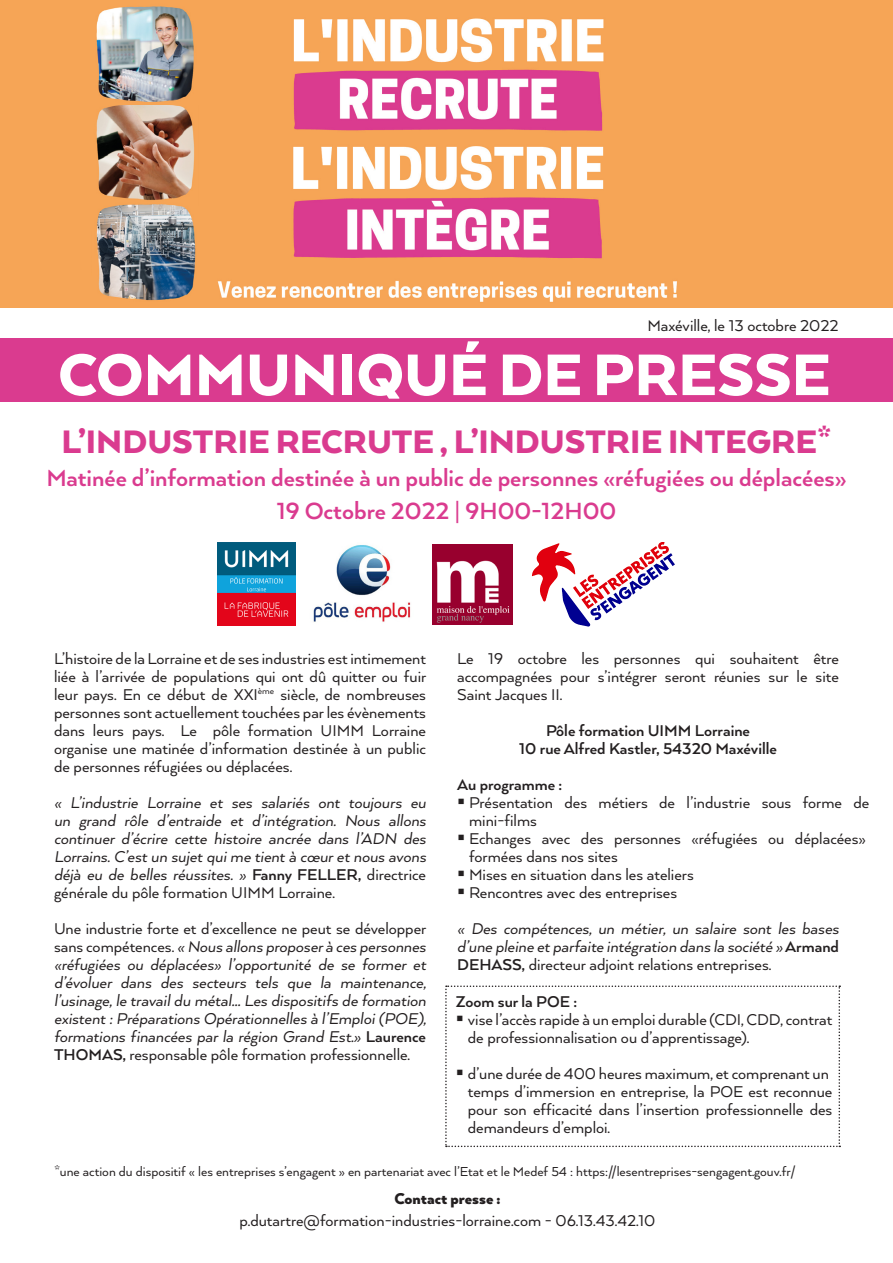
<style>
.page{position:relative;width:893px;height:1263px;background:#fff}
.page>*{position:absolute;margin:0;border:0;box-sizing:border-box;transform-origin:0 0}
.t1{font:900 67.5px "Arquitecta";color:#fff}
.t2{font:900 37.5px "Arquitecta";color:#da3b8f}
.t3{font:700 27px/33px "Arquitecta";color:#da3b8f;text-align:center}
.t4{font:18px/18px "Arquitecta";color:#231f20}
.t5{font:italic 18px/18px "Arquitecta W00";color:#231f20;text-align:justify}
.t6{font:700 18px/18px "Arquitecta";color:#231f20;text-align:center}
.t7{font:900 18px "Arquitecta";color:#231f20}
.t8{font:15px "Arquitecta";color:#231f20}
.s1{font-weight:400}
.s2{font-family:"Arquitecta";font-weight:700;font-style:normal}
.s3{font-family:"Arquitecta";font-style:normal}
.s4{font-weight:700}
</style>
<div class="page">
<div style="left:0;top:0;width:893px;height:307px;background:#f6a556"></div>
<img style="left:217px;top:18px;width:460px;height:284px">
<img style="left:96px;top:105px;width:99px;height:95px">
<div style="left:0;top:338px;width:893px;height:64px;background:#da3b8f"></div>
<svg style="left:445px;top:985px;width:395px;height:162px"></svg>
<img style="left:218px;top:543px;width:77px;height:82px">
<img style="left:96px;top:6px;width:98px;height:96px">
<img style="left:96px;top:204px;width:100px;height:97px">
<img style="left:532px;top:543px;width:142px;height:83px">
<img style="left:432px;top:545px;width:80px;height:79px">
<img style="left:313px;top:545px;width:98px;height:77px">
<p class="t4" style="left:648px;top:316px;width:193px">Maxéville, le 13 octobre 2022</p>
<h1 class="t1" style="left:58px;top:333px;width:774px">COMMUNIQUÉ DE PRESSE</h1>
<h2 class="t2" style="left:61px;top:419px;width:772px">L’INDUSTRIE RECRUTE , L’INDUSTRIE INTEGRE*</h2>
<h3 class="t3" style="left:46px;top:461px;width:802px">Matinée d’information destinée à un public de personnes «réfugiées ou déplacées»<br>19 Octobre 2022 <span class="s1">|</span> 9H00-12H00</h3>
<p class="t4" style="left:54px;top:649px;width:374px;text-align:justify">L’histoire de la Lorraine et de ses industries est intimement liée à l’arrivée de populations qui ont dû quitter ou fuir leur pays. En ce début de XXI<sup>ème</sup> siècle, de nombreuses personnes sont actuellement touchées par les évènements dans leurs pays. Le pôle formation UIMM Lorraine organise une matinée d’information destinée à un public de personnes réfugiées ou déplacées.</p>
<p class="t5" style="left:54px;top:793px;width:374px">« L’industrie Lorraine et ses salariés ont toujours eu un grand rôle d’entraide et d’intégration. Nous allons continuer d’écrire cette histoire ancrée dans l’ADN des Lorrains. C’est un sujet qui me tient à cœur et nous avons déjà eu de belles réussites. » <span class="s2">Fanny FELLER,</span> <span class="s3">directrice</span></p>
<p class="t4" style="left:54px;top:874px;width:374px;line-height:36px">générale du pôle formation UIMM Lorraine.<br>Une industrie forte et d’excellence ne peut se développer</p>
<p class="t5" style="left:54px;top:937px;width:374px"><span class="s3">sans compétences.</span> « Nous allons proposer à ces personnes «réfugiées ou déplacées» l’opportunité de se former et d’évoluer dans des secteurs tels que la maintenance, l’usinage, le travail du métal… Les dispositifs de formation existent : Préparations Opérationnelles à l’Emploi (POE), formations financées par la région Grand Est.» <span class="s2">Laurence</span></p>
<p class="t4" style="left:54px;top:1045px;width:358px"><span class="s4">THOMAS,</span> responsable pôle formation professionnelle.</p>
<p class="t4" style="left:457px;top:649px;width:383px;text-align:justify">Le 19 octobre les personnes qui souhaitent être accompagnées pour s’intégrer seront réunies sur le site Saint Jacques II.</p>
<p class="t6" style="left:519px;top:721px;width:259px">Pôle formation UIMM Lorraine<br>10 rue Alfred Kastler, 54320 Maxéville</p>
<p class="t6" style="left:457px;top:775px;width:107px">Au programme :</p>
<p class="t4" style="left:469px;top:793px;width:402px;text-indent:-12px">▪ Présentation des métiers de l’industrie sous forme de mini-films</p>
<p class="t4" style="left:469px;top:829px;width:398px;text-indent:-12px">▪ Echanges avec des personnes «réfugiées ou déplacées» formées dans nos sites</p>
<p class="t4" style="left:457px;top:865px;width:238px">▪ Mises en situation dans les ateliers</p>
<p class="t4" style="left:457px;top:883px;width:221px">▪ Rencontres avec des entreprises</p>
<p class="t5" style="left:457px;top:919px;width:383px">« Des compétences, un métier, un salaire sont les bases d’une pleine et parfaite intégration dans la société » <span class="s2">Armand</span></p>
<p class="t4" style="left:456px;top:945px;width:317px;line-height:37px"><span class="s4">DEHASS,</span> directeur adjoint relations entreprises.<br><span class="s4">Zoom sur la POE :</span></p>
<p class="t4" style="left:468px;top:1010px;width:366px;text-indent:-12px">▪ vise l’accès rapide à un emploi durable (CDI, CDD, contrat de professionnalisation ou d’apprentissage).</p>
<p class="t4" style="left:468px;top:1064px;width:366px;text-indent:-12px">▪ d’une durée de 400 heures maximum, et comprenant un temps d’immersion en entreprise, la POE est reconnue pour son efficacité dans l’insertion professionnelle des demandeurs d’emploi.</p>
<p class="t8" style="left:54px;top:1162px;width:743px">*une action du dispositif « les entreprises s’engagent » en partenariat avec l’Etat et le Medef 54 : https://lesentreprises-sengagent.gouv.fr/</p>
<p class="t7" style="left:394px;top:1188px;width:108px">Contact presse :</p>
<p class="t4" style="left:239px;top:1211px;width:417px">p.dutartre@formation-industries-lorraine.com - 06.13.43.42.10</p>
</div>
